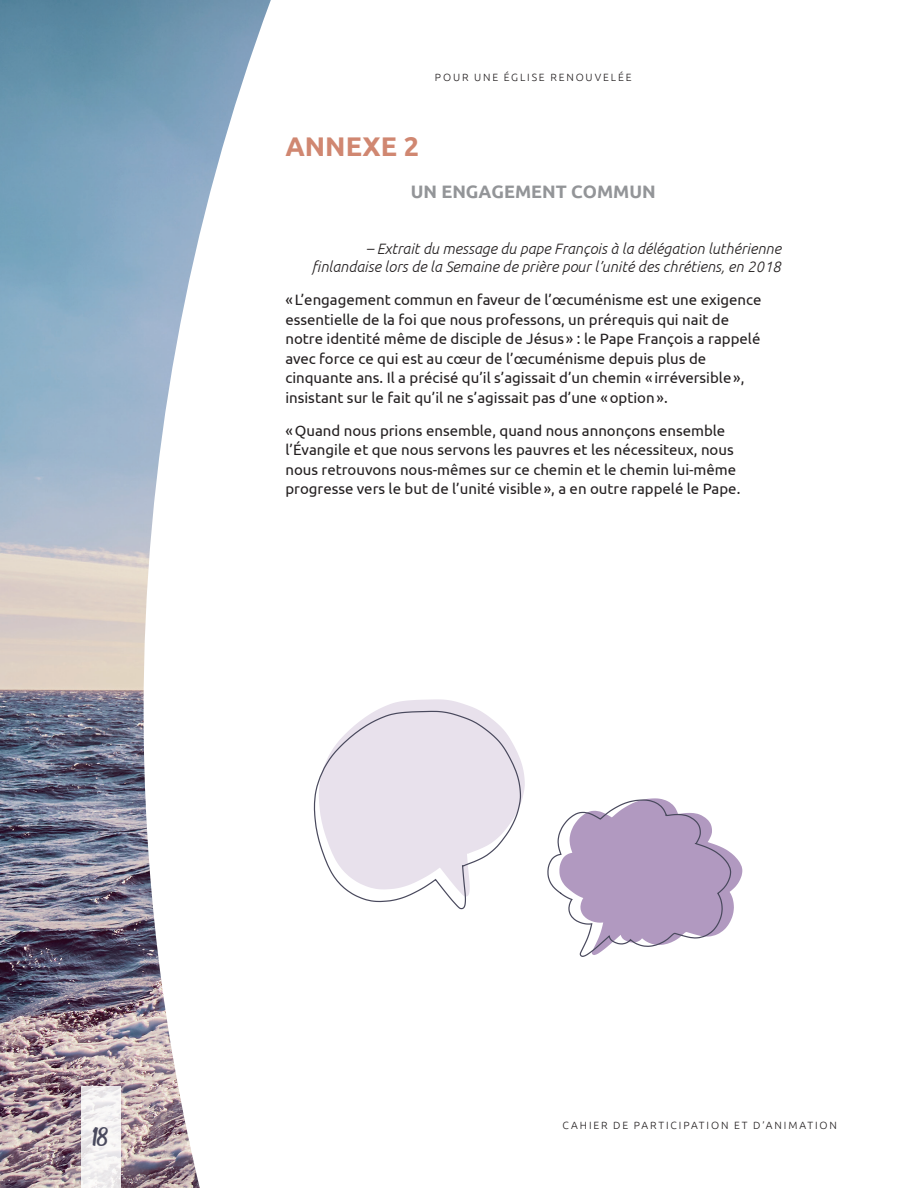
<style>
.page{position:relative;width:918px;height:1188px;background:#fff}
.page>*{position:absolute;margin:0;border:0;box-sizing:border-box;transform-origin:0 0}
.t1{font:33px "Deadhead Script";color:#49495d}
.t2{font:700 27px "Ubuntu";color:#d08771}
.t3{font:700 18px "Ubuntu";color:#939598}
.t4{font:15px/19.5px "Ubuntu";color:#231f20}
.t5{font:italic 300 15px/18px "Ubuntu";color:#231f20;text-align:right}
.t6{font:300 10.5px "Ubuntu";letter-spacing:.18em;color:#231f20}
</style>
<div class="page">
<img style="left:0;top:0;width:271px;height:1188px">
<img style="left:81px;top:1087px;width:40px;height:101px">
<svg style="left:378px;top:699px;width:147px;height:100px"></svg>
<svg style="left:313px;top:710px;width:209px;height:200px"></svg>
<svg style="left:547px;top:798px;width:195px;height:159px"></svg>
<p class="t6" style="left:435px;top:70px;width:198px">POUR UNE ÉGLISE RENOUVELÉE</p>
<h2 class="t2" style="left:285px;top:130px;width:135px">ANNEXE 2</h2>
<p class="t3" style="left:411px;top:181px;width:246px">UN ENGAGEMENT COMMUN</p>
<p class="t5" style="left:312px;top:239px;width:471px">– Extrait du message du pape François à la délégation luthérienne finlandaise lors de la Semaine de prière pour l’unité des chrétiens, en 2018</p>
<p class="t4" style="left:285px;top:290px;width:478px">« L’engagement commun en faveur de l’œcuménisme est une exigence essentielle de la foi que nous professons, un prérequis qui nait de notre identité même de disciple de Jésus » : le Pape François a rappelé avec force ce qui est au cœur de l’œcuménisme depuis plus de cinquante ans. Il a précisé qu’il s’agissait d’un chemin « irréversible », insistant sur le fait qu’il ne s’agissait pas d’une « option ».</p>
<p class="t4" style="left:285px;top:420px;width:456px">« Quand nous prions ensemble, quand nous annonçons ensemble l’Évangile et que nous servons les pauvres et les nécessiteux, nous nous retrouvons nous-mêmes sur ce chemin et le chemin lui-même progresse vers le but de l’unité visible », a en outre rappelé le Pape.</p>
<h1 class="t1" style="left:93px;top:1122px;width:17px">18</h1>
<p class="t6" style="left:563px;top:1119px;width:276px">CAHIER DE PARTICIPATION ET D’ANIMATION</p>
</div>
